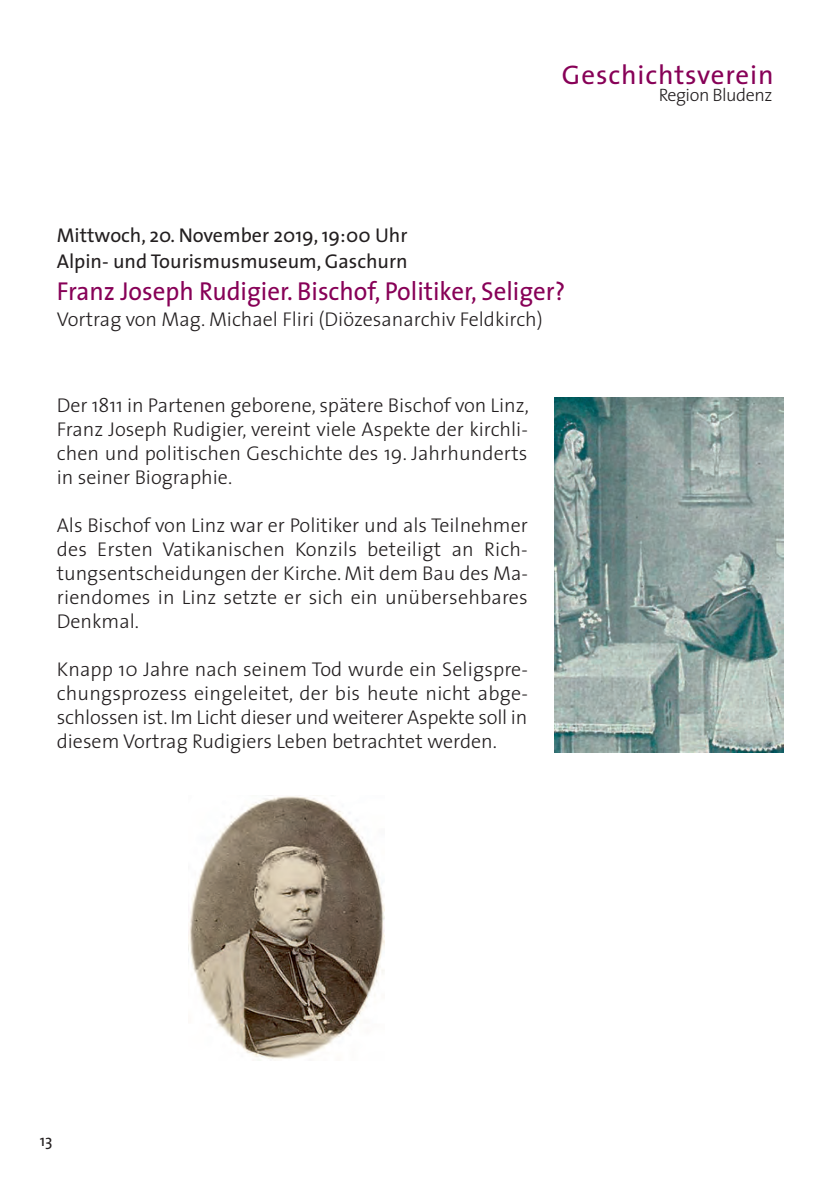
<style>
.page{position:relative;width:823px;height:1191px;background:#fff}
.page>*{position:absolute;margin:0;border:0;box-sizing:border-box;transform-origin:0 0}
.t1{font:27px "The Sans";letter-spacing:.035em;color:#870157}
.t2{font:26px "The Sans";color:#870157;scale:.96 1}
.t3{font:300 20px/24px "The Sans";color:#231f20;text-align:justify}
.t4{font:20px/26px "The Sans";color:#231f20}
.t5{font:300 18px "The Sans";letter-spacing:-.025em;color:#231f20}
.t6{font:16px "The Sans";color:#231f20}
</style>
<div class="page">
<img style="left:554px;top:397px;width:228px;height:355px">
<img style="left:188px;top:795px;width:196px;height:265px">
<h1 class="t1" style="left:561px;top:65px;width:213px">Geschichtsverein</h1>
<p class="t5" style="left:658px;top:88px;width:115px">Region Bludenz</p>
<p class="t4" style="left:57px;top:224px;width:352px">Mittwoch, 20. November 2019, 19:00 Uhr<br>Alpin- und Tourismusmuseum, Gaschurn</p>
<h2 class="t2" style="left:57px;top:281px;width:531px">Franz Joseph Rudigier. Bischof, Politiker, Seliger?</h2>
<p class="t3" style="left:57px;top:309px;width:487px">Vortrag von Mag. Michael Fliri (Diözesanarchiv Feldkirch)</p>
<p class="t3" style="left:57px;top:395px;width:473px">Der 1811 in Partenen geborene, spätere Bischof von Linz, Franz Joseph Rudigier, vereint viele Aspekte der kirchli&shy;chen und politischen Geschichte des 19. Jahrhunderts in seiner Biographie.</p>
<p class="t3" style="left:57px;top:515px;width:472px">Als Bischof von Linz war er Politiker und als Teilnehmer des Ersten Vatikanischen Konzils beteiligt an Rich&shy;tungsentscheidungen der Kirche. Mit dem Bau des Ma&shy;riendomes in Linz setzte er sich ein unübersehbares Denkmal.</p>
<p class="t3" style="left:57px;top:659px;width:472px">Knapp 10 Jahre nach seinem Tod wurde ein Seligspre&shy;chungsprozess eingeleitet, der bis heute nicht abge&shy;schlossen ist. Im Licht dieser und weiterer Aspekte soll in diesem Vortrag Rudigiers Leben betrachtet werden.</p>
<p class="t6" style="left:40px;top:1134px;width:14px">13</p>
</div>
